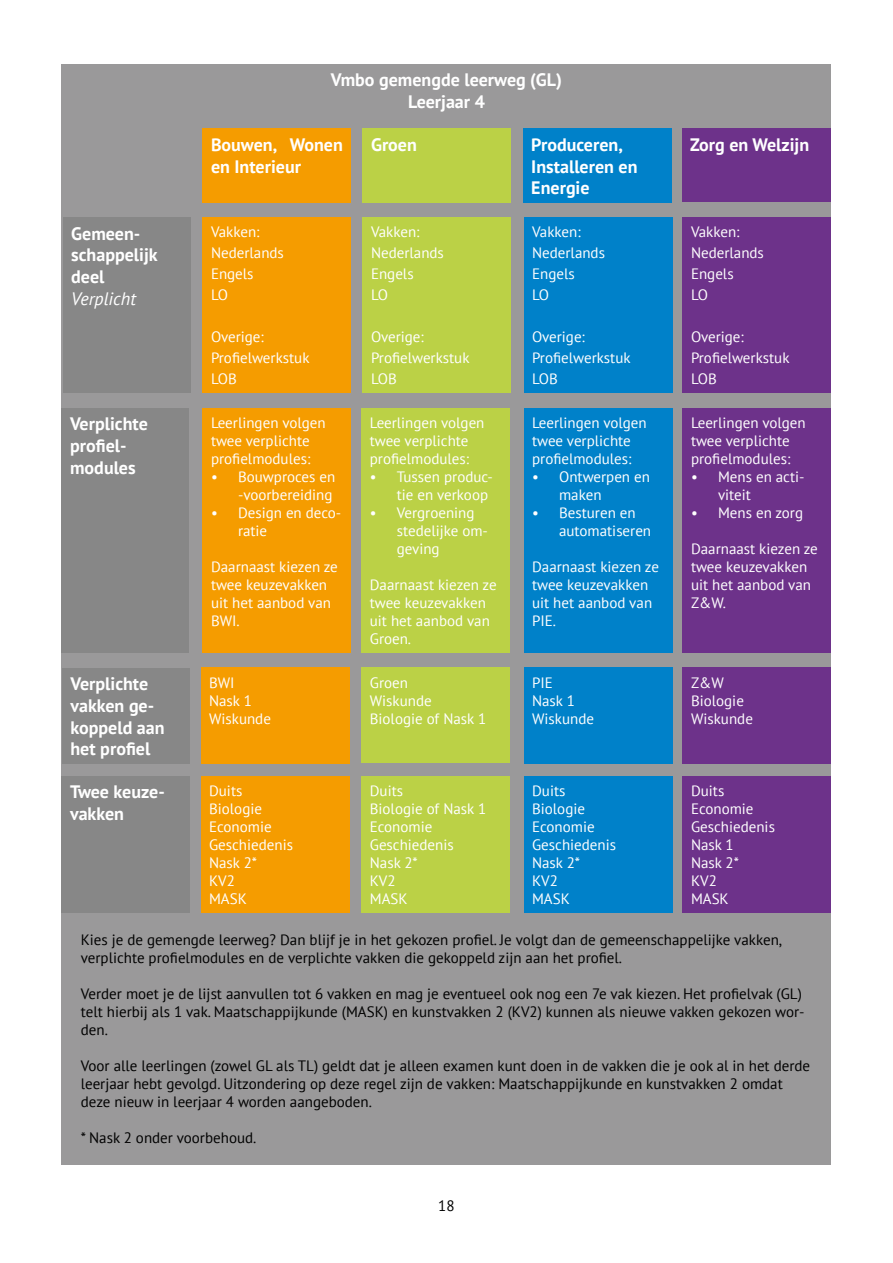
<style>
.page{position:relative;width:893px;height:1263px;background:#fff}
.page>*{position:absolute;margin:0;border:0;box-sizing:border-box;transform-origin:0 0}
.t1{font:700 18px/21.6px "PT Sans";color:#fff}
.t2{font:italic 18px "PT Sans";color:#fff}
.t3{font:15px/18px "PT Sans";color:#fff}
.t4{font:15px/18px "PT Sans";color:#000}
</style>
<div class="page">
<div style="left:62px;top:112px;width:769px;height:1053px;background:#9a999a"></div>
<div style="left:524px;top:408px;width:148px;height:244px;background:#0081c9"></div>
<div style="left:524px;top:667px;width:148px;height:97px;background:#0081c9"></div>
<div style="left:524px;top:776px;width:148px;height:137px;background:#0081c9"></div>
<div style="left:682px;top:408px;width:149px;height:244px;background:#6d328a"></div>
<div style="left:682px;top:667px;width:149px;height:97px;background:#6d328a"></div>
<div style="left:682px;top:776px;width:149px;height:137px;background:#6d328a"></div>
<div style="left:202px;top:129px;width:149px;height:74px;background:#f59c00"></div>
<div style="left:363px;top:129px;width:148px;height:74px;background:#bbd146"></div>
<div style="left:523px;top:129px;width:149px;height:74px;background:#0081c9"></div>
<div style="left:682px;top:129px;width:149px;height:73px;background:#6d328a"></div>
<div style="left:63px;top:217px;width:127px;height:176px;background:#878787"></div>
<div style="left:62px;top:668px;width:128px;height:96px;background:#878787"></div>
<div style="left:202px;top:217px;width:149px;height:176px;background:#f59c00"></div>
<div style="left:363px;top:217px;width:148px;height:176px;background:#bbd146"></div>
<div style="left:524px;top:217px;width:148px;height:176px;background:#0081c9"></div>
<div style="left:682px;top:217px;width:149px;height:176px;background:#6d328a"></div>
<div style="left:202px;top:408px;width:149px;height:244px;background:#f59c00"></div>
<div style="left:361px;top:408px;width:149px;height:244px;background:#bbd146"></div>
<div style="left:201px;top:667px;width:148px;height:97px;background:#f59c00"></div>
<div style="left:201px;top:776px;width:148px;height:137px;background:#f59c00"></div>
<div style="left:361px;top:667px;width:149px;height:96px;background:#bbd146"></div>
<div style="left:361px;top:776px;width:149px;height:137px;background:#bbd146"></div>
<div style="left:62px;top:776px;width:128px;height:137px;background:#878787"></div>
<div style="left:62px;top:408px;width:127px;height:244px;background:#878787"></div>
<div style="left:62px;top:64px;width:769px;height:52px;background:#9a999a"></div>
<p class="t1" style="left:331px;top:69px;width:233px;text-align:center">Vmbo gemengde leerweg (GL)<br>Leerjaar 4</p>
<p class="t1" style="left:211px;top:134px;width:133px">Bouwen, Wonen en Interieur</p>
<p class="t1" style="left:371px;top:134px;width:47px">Groen</p>
<p class="t1" style="left:531px;top:134px;width:108px">Produceren,<br>Installeren en<br>Energie</p>
<p class="t1" style="left:690px;top:134px;width:120px">Zorg en Welzijn</p>
<p class="t1" style="left:71px;top:222px;width:88px">Gemeen&shy;schappelijk deel</p>
<p class="t2" style="left:71px;top:287px;width:66px">Verplicht</p>
<p class="t3" style="left:211px;top:221px;width:74px;line-height:21px">Vakken:<br>Nederlands<br>Engels<br>LO</p>
<p class="t3" style="left:211px;top:326px;width:100px;line-height:21px">Overige:<br>Profielwerkstuk<br>LOB</p>
<p class="t3" style="left:371px;top:221px;width:74px;line-height:21px">Vakken:<br>Nederlands<br>Engels<br>LO</p>
<p class="t3" style="left:371px;top:326px;width:100px;line-height:21px">Overige:<br>Profielwerkstuk<br>LOB</p>
<p class="t3" style="left:532px;top:221px;width:74px;line-height:21px">Vakken:<br>Nederlands<br>Engels<br>LO</p>
<p class="t3" style="left:532px;top:326px;width:100px;line-height:21px">Overige:<br>Profielwerkstuk<br>LOB</p>
<p class="t3" style="left:691px;top:221px;width:74px;line-height:21px">Vakken:<br>Nederlands<br>Engels<br>LO</p>
<p class="t3" style="left:691px;top:326px;width:100px;line-height:21px">Overige:<br>Profielwerkstuk<br>LOB</p>
<p class="t1" style="left:70px;top:413px;width:79px">Verplichte profiel&shy;modules</p>
<p class="t3" style="left:211px;top:413px;width:116px">Leerlingen volgen twee verplichte profielmodules:</p>
<p class="t3" style="left:211px;top:467px;width:126px;text-align:right">• Bouwproces en -voorbereiding</p>
<p class="t3" style="left:238px;top:503px;width:105px;text-indent:-27px">• Design en deco&shy;ratie</p>
<p class="t3" style="left:211px;top:557px;width:128px">Daarnaast kiezen ze twee keuzevakken uit het aanbod van<br>BWI.</p>
<p class="t3" style="left:370px;top:413px;width:116px">Leerlingen volgen twee verplichte profielmodules:</p>
<p class="t3" style="left:397px;top:467px;width:98px;text-indent:-27px">• Tussen produc&shy;tie en verkoop</p>
<p class="t3" style="left:397px;top:503px;width:93px;text-indent:-27px">• Vergroening stedelijke om&shy;geving</p>
<p class="t3" style="left:370px;top:575px;width:128px">Daarnaast kiezen ze twee keuzevakken uit het aanbod van<br>Groen.</p>
<p class="t3" style="left:532px;top:413px;width:116px">Leerlingen volgen twee verplichte profielmodules:</p>
<p class="t3" style="left:559px;top:467px;width:92px;text-indent:-27px">• Ontwerpen en maken</p>
<p class="t3" style="left:559px;top:503px;width:94px;text-indent:-27px">• Besturen en automatiseren</p>
<p class="t3" style="left:532px;top:557px;width:128px">Daarnaast kiezen ze twee keuzevakken uit het aanbod van<br>PIE.</p>
<p class="t3" style="left:691px;top:413px;width:116px">Leerlingen volgen twee verplichte profielmodules:</p>
<p class="t3" style="left:718px;top:467px;width:88px;text-indent:-27px">• Mens en acti&shy;viteit</p>
<p class="t3" style="left:691px;top:503px;width:114px">• Mens en zorg</p>
<p class="t3" style="left:691px;top:539px;width:128px">Daarnaast kiezen ze twee keuzevakken uit het aanbod van<br>Z&amp;W.</p>
<p class="t1" style="left:71px;top:673px;width:96px">Verplichte vakken ge&shy;koppeld aan het profiel</p>
<p class="t3" style="left:209px;top:673px;width:63px">BWI<br>Nask 1<br>Wiskunde</p>
<p class="t3" style="left:370px;top:673px;width:118px">Groen<br>Wiskunde<br>Biologie of Nask 1</p>
<p class="t3" style="left:532px;top:673px;width:63px">PIE<br>Nask 1<br>Wiskunde</p>
<p class="t3" style="left:691px;top:673px;width:63px">Z&amp;W<br>Biologie<br>Wiskunde</p>
<p class="t1" style="left:70px;top:781px;width:96px">Twee keuze&shy;vakken</p>
<p class="t3" style="left:209px;top:781px;width:85px">Duits<br>Biologie<br>Economie<br>Geschiedenis<br>Nask 2*<br>KV2<br>MASK</p>
<p class="t3" style="left:370px;top:781px;width:118px">Duits<br>Biologie of Nask 1<br>Economie<br>Geschiedenis<br>Nask 2*<br>KV2<br>MASK</p>
<p class="t3" style="left:532px;top:781px;width:85px">Duits<br>Biologie<br>Economie<br>Geschiedenis<br>Nask 2*<br>KV2<br>MASK</p>
<p class="t3" style="left:691px;top:781px;width:85px">Duits<br>Economie<br>Geschiedenis<br>Nask 1<br>Nask 2*<br>KV2<br>MASK</p>
<p class="t4" style="left:81px;top:930px;width:703px">Kies je de gemengde leerweg? Dan blijf je in het gekozen profiel. Je volgt dan de gemeenschappelijke vakken, verplichte profielmodules en de verplichte vakken die gekoppeld zijn aan het profiel.</p>
<p class="t4" style="left:81px;top:984px;width:725px">Verder moet je de lijst aanvullen tot 6 vakken en mag je eventueel ook nog een 7e vak kiezen. Het profielvak (GL) telt hierbij als 1 vak. Maatschappijkunde (MASK) en kunstvakken 2 (KV2) kunnen als nieuwe vakken gekozen wor&shy;den.</p>
<p class="t4" style="left:81px;top:1056px;width:731px">Voor alle leerlingen (zowel GL als TL) geldt dat je alleen examen kunt doen in de vakken die je ook al in het derde leerjaar hebt gevolgd. Uitzondering op deze regel zijn de vakken: Maatschappijkunde en kunstvakken 2 omdat deze nieuw in leerjaar 4 worden aangeboden.</p>
<p class="t4" style="left:81px;top:1128px;width:177px">* Nask 2 onder voorbehoud.</p>
<p class="t4" style="left:438px;top:1196px;width:18px">18</p>
</div>
